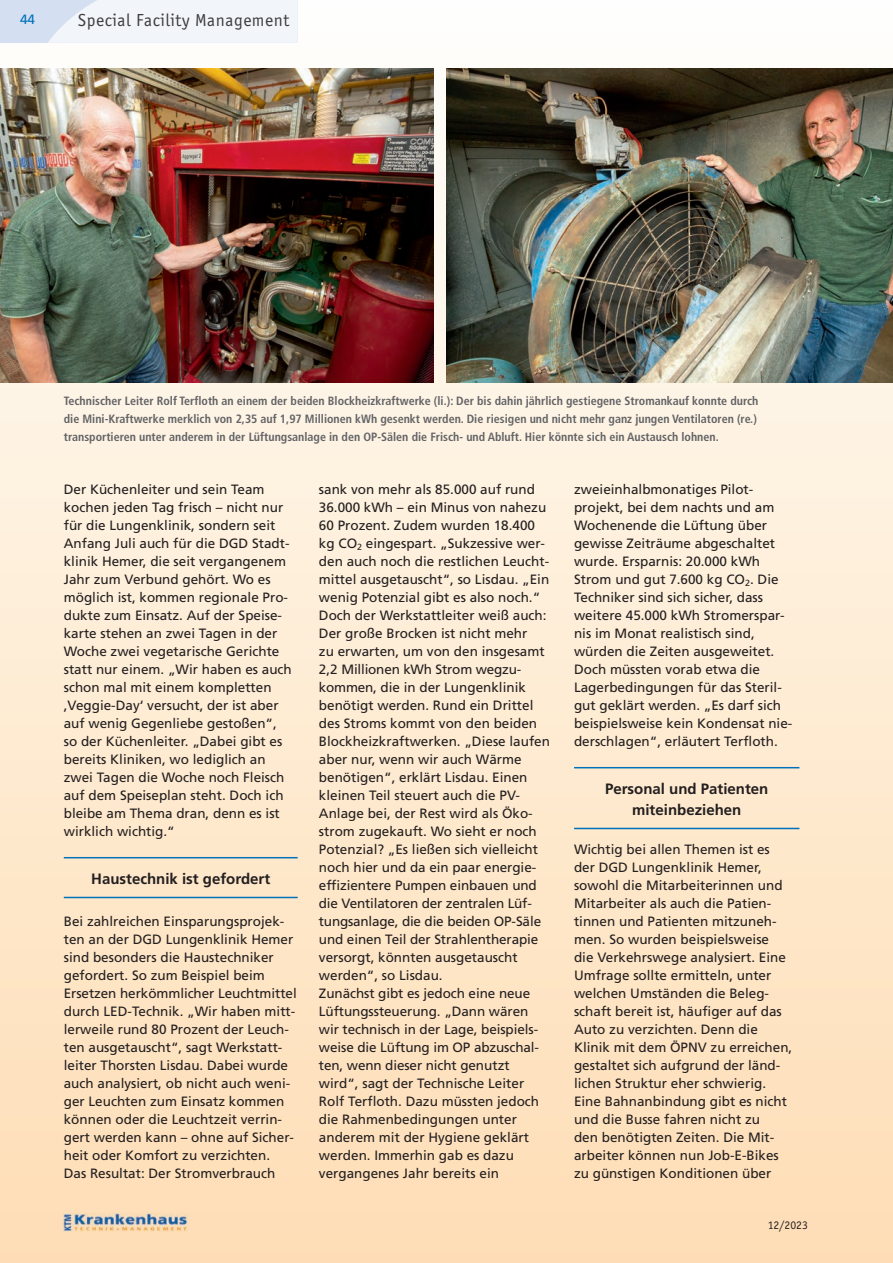
<style>
.page{position:relative;width:893px;height:1263px;background:#fff}
.page>*{position:absolute;margin:0;border:0;box-sizing:border-box;transform-origin:0 0}
.t1{font:18px "Officina Sans";letter-spacing:.03em;color:#3e3e3f}
.t2{font:700 15px/21px "Frutiger";color:#231f20;text-align:center}
.t3{font:13.5px/18px "Frutiger";color:#231f20}
.t4{font:13.5px "Frutiger";color:#0072bc}
.t5{font:700 condensed 12px/18px "Frutiger";color:#636366}
.t6{font:12px "Officina Sans";color:#231f20}
</style>
<div class="page">
<div style="left:0;top:0;width:893px;height:1263px;background:linear-gradient(to bottom,#fefefc,#feddb5)"></div>
<img style="left:64px;top:1213px;width:123px;height:18px">
<div style="left:0;top:0;width:298px;height:43px;background:#d4e0f1"></div>
<svg style="left:48px;top:0;width:250px;height:43px;background:#eff3f9"></svg>
<hr style="left:64px;top:857px;width:234px;height:1px;background:#0072bc">
<hr style="left:64px;top:897px;width:234px;height:1px;background:#0072bc">
<hr style="left:574px;top:767px;width:225px;height:1px;background:#0072bc">
<hr style="left:574px;top:828px;width:225px;height:1px;background:#0072bc">
<img style="left:0;top:68px;width:434px;height:314px">
<img style="left:446px;top:68px;width:447px;height:314px">
<p class="t4" style="left:20px;top:14px;width:17px">44</p>
<p class="t1" style="left:78px;top:14px;width:213px">Special Facility Management</p>
<p class="t5" style="left:64px;top:393px;width:696px">Technischer Leiter Rolf Terfloth an einem der beiden Blockheizkraftwerke (li.): Der bis dahin jährlich gestiegene Stromankauf konnte durch die Mini-Kraftwerke merklich von 2,35 auf 1,97 Millionen kWh gesenkt werden. Die riesigen und nicht mehr ganz jungen Ventilatoren (re.) transportieren unter anderem in der Lüftungsanlage in den OP-Sälen die Frisch- und Abluft. Hier könnte sich ein Austausch lohnen.</p>
<p class="t3" style="left:64px;top:482px;width:230px">Der Küchenleiter und sein Team kochen jeden Tag frisch – nicht nur für die Lungenklinik, sondern seit<br>Anfang Juli auch für die DGD Stadt&shy;klinik Hemer, die seit vergangenem<br>Jahr zum Verbund gehört. Wo es möglich ist, kommen regionale Pro&shy;dukte zum Einsatz. Auf der Speise&shy;karte stehen an zwei Tagen in der<br>Woche zwei vegetarische Gerichte statt nur einem. „Wir haben es auch schon mal mit einem kompletten ,Veggie-Day‘ versucht, der ist aber auf wenig Gegenliebe gestoßen“, so der Küchenleiter. „Dabei gibt es bereits Kliniken, wo lediglich an zwei Tagen die Woche noch Fleisch auf dem Speiseplan steht. Doch ich bleibe am Thema dran, denn es ist wirklich wichtig.“</p>
<p class="t2" style="left:91px;top:869px;width:180px">Haustechnik ist gefordert</p>
<p class="t3" style="left:64px;top:914px;width:234px">Bei zahlreichen Einsparungsprojek&shy;ten an der DGD Lungenklinik Hemer sind besonders die Haustechniker gefordert. So zum Beispiel beim Ersetzen herkömmlicher Leuchtmittel durch LED-Technik. „Wir haben mitt&shy;lerweile rund 80 Prozent der Leuch&shy;ten ausgetauscht“, sagt Werkstatt - leiter Thorsten Lisdau. Dabei wurde auch analysiert, ob nicht auch weni&shy;ger Leuchten zum Einsatz kommen können oder die Leuchtzeit verrin&shy;gert werden kann – ohne auf Sicher&shy;heit oder Komfort zu verzichten.<br>Das Resultat: Der Stromverbrauch</p>
<p class="t3" style="left:319px;top:482px;width:232px">sank von mehr als 85.000 auf rund 36.000 kWh – ein Minus von nahezu 60 Prozent. Zudem wurden 18.400 kg CO<sub>2</sub> eingespart. „Sukzessive wer&shy;den auch noch die restlichen Leucht&shy;mittel ausgetauscht“, so Lisdau. „Ein wenig Potenzial gibt es also noch.“</p>
<p class="t3" style="left:319px;top:608px;width:233px">Doch der Werkstattleiter weiß auch:<br>Der große Brocken ist nicht mehr<br>zu erwarten, um von den insgesamt 2,2 Millionen kWh Strom wegzu - kommen, die in der Lungenklinik benötigt werden. Rund ein Drittel des Stroms kommt von den beiden Blockheizkraftwerken. „Diese laufen aber nur, wenn wir auch Wärme benötigen“, erklärt Lisdau. Einen kleinen Teil steuert auch die PV-Anlage bei, der Rest wird als Öko&shy;strom zugekauft. Wo sieht er noch Potenzial? „Es ließen sich vielleicht noch hier und da ein paar energie - effizientere Pumpen einbauen und die Ventilatoren der zentralen Lüf&shy;tungsanlage, die die beiden OP-Säle und einen Teil der Strahlentherapie versorgt, könnten ausgetauscht werden“, so Lisdau.</p>
<p class="t3" style="left:319px;top:986px;width:222px">Zunächst gibt es jedoch eine neue<br>Lüftungssteuerung. „Dann wären wir technisch in der Lage, beispiels&shy;weise die Lüftung im OP abzuschal&shy;ten, wenn dieser nicht ge nutzt wird“, sagt der Technische Leiter<br>Rolf Terfloth. Dazu müssten jedoch die Rahmenbedingungen unter anderem mit der Hygiene geklärt werden. Immerhin gab es dazu vergangenes Jahr bereits ein</p>
<p class="t3" style="left:574px;top:482px;width:220px">zweieinhalbmonatiges Pilot&shy;projekt, bei dem nachts und am<br>Wochen ende die Lüftung über gewisse Zeiträume abgeschaltet wurde. Ersparnis: 20.000 kWh<br>Strom und gut 7.600 kg CO<sub>2</sub>. Die<br>Techniker sind sich sicher, dass weitere 45.000 kWh Stromerspar&shy;nis im Monat realistisch sind, würden die Zeiten ausgeweitet.<br>Doch müssten vorab etwa die<br>Lager bedingungen für das Steril&shy;gut geklärt werden. „Es darf sich beispielsweise kein Kondensat nie&shy;derschlagen“, er läutert Terfloth.</p>
<p class="t2" style="left:605px;top:779px;width:165px">Personal und Patienten miteinbeziehen</p>
<p class="t3" style="left:574px;top:842px;width:220px">Wichtig bei allen Themen ist es der DGD Lungenklinik Hemer, sowohl die Mitarbeiterinnen und<br>Mitarbeiter als auch die Patien - tinnen und Patienten mitzuneh&shy;men. So wurden beispielsweise<br>die Verkehrswege analysiert. Eine<br>Um frage sollte ermitteln, unter welchen Um ständen die Beleg&shy;schaft bereit ist, häufiger auf das<br>Auto zu verzichten. Denn die<br>Klinik mit dem ÖPNV zu erreichen, ge staltet sich aufgrund der länd - lichen Struktur eher schwierig.<br>Eine Bahn anbindung gibt es nicht und die Busse fahren nicht zu<br>den be nötigten Zeiten. Die Mit - arbeiter können nun Job-E-Bikes zu gün s ti gen Konditionen über</p>
<p class="t6" style="left:768px;top:1221px;width:42px">12/2023</p>
</div>
